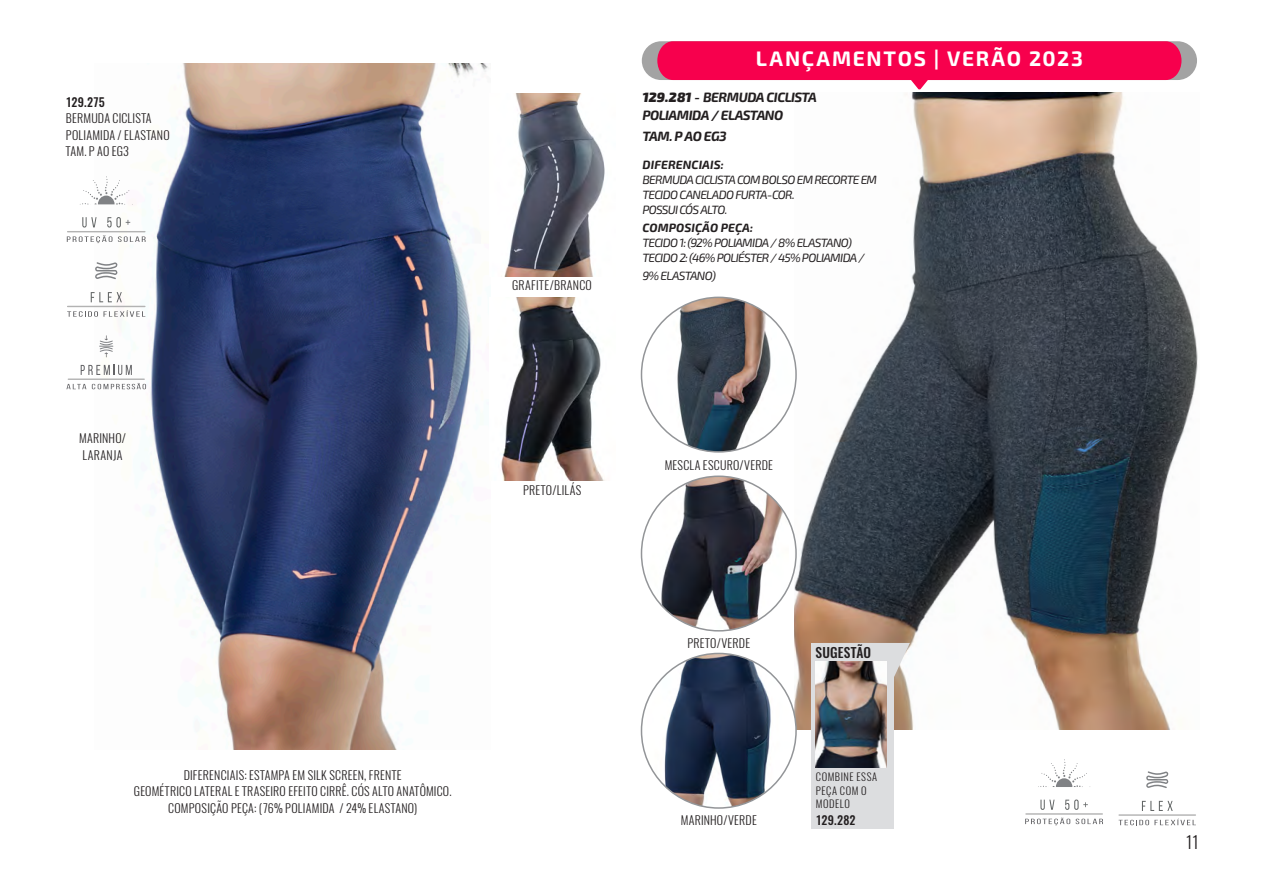
<style>
.page{position:relative;width:1263px;height:893px;background:#fff}
.page>*{position:absolute;margin:0;border:0;box-sizing:border-box;transform-origin:0 0}
.t1{font:700 21px "Exo 2";letter-spacing:.08em;color:#fff}
.t2{font:300 16.95px "Oswald";color:#231f20}
.t3{font:italic 700 13.5px/18px "Exo 2";letter-spacing:-.04em;color:#231f20}
.t4{font:500 13.5px "Oswald";letter-spacing:.01em;color:#231f20}
.t5{font:300 12px/16.5px "Oswald";letter-spacing:.02em;color:#231f20}
.t6{font:italic 12px/15px "Exo 2";letter-spacing:-.06em;color:#231f20}
.t7{font:italic 700 12px "Exo 2";letter-spacing:.01em;color:#231f20}
.t8{font:500 12px "Oswald";letter-spacing:.02em;color:#231f20}
.t9{font:300 10.5px/13.5px "Oswald";letter-spacing:.05em;color:#231f20}
.s1{font-weight:900}
</style>
<div class="page">
<img style="left:95px;top:64px;width:394px;height:685px">
<img style="left:500px;top:297px;width:104px;height:183px">
<img style="left:504px;top:94px;width:101px;height:183px">
<hr style="left:68px;top:231px;width:77px;height:1px;background:#b3b3b3">
<svg style="left:82px;top:217px;width:15px;height:11px"></svg>
<svg style="left:107px;top:217px;width:5px;height:11px"></svg>
<svg style="left:116px;top:217px;width:5px;height:11px"></svg>
<svg style="left:126px;top:220px;width:4px;height:5px"></svg>
<svg style="left:82px;top:176px;width:51px;height:28px"></svg>
<svg style="left:67px;top:235px;width:45px;height:8px"></svg>
<svg style="left:118px;top:236px;width:28px;height:6px"></svg>
<hr style="left:68px;top:306px;width:77px;height:1px;background:#b3b3b3">
<svg style="left:91px;top:292px;width:31px;height:10px"></svg>
<svg style="left:95px;top:262px;width:23px;height:17px"></svg>
<svg style="left:67px;top:310px;width:78px;height:7px"></svg>
<hr style="left:68px;top:378px;width:76px;height:2px;background:#b3b3b3">
<svg style="left:81px;top:365px;width:51px;height:10px"></svg>
<svg style="left:92px;top:383px;width:54px;height:6px"></svg>
<svg style="left:66px;top:384px;width:20px;height:5px"></svg>
<svg style="left:99px;top:335px;width:14px;height:22px"></svg>
<img style="left:794px;top:92px;width:404px;height:637px">
<hr style="left:1026px;top:813px;width:76px;height:2px;background:#b3b3b3">
<svg style="left:1040px;top:800px;width:14px;height:10px"></svg>
<svg style="left:1065px;top:800px;width:4px;height:10px"></svg>
<svg style="left:1074px;top:799px;width:4px;height:11px"></svg>
<svg style="left:1083px;top:802px;width:5px;height:5px"></svg>
<svg style="left:1038px;top:759px;width:52px;height:28px"></svg>
<svg style="left:1025px;top:818px;width:78px;height:7px"></svg>
<hr style="left:1119px;top:814px;width:76px;height:2px;background:#b3b3b3">
<svg style="left:1142px;top:801px;width:31px;height:10px"></svg>
<svg style="left:1146px;top:771px;width:22px;height:17px"></svg>
<svg style="left:1118px;top:819px;width:78px;height:6px"></svg>
<img style="left:647px;top:478px;width:142px;height:151px">
<img style="left:641px;top:297px;width:155px;height:155px;border-radius:77px">
<img style="left:647px;top:653px;width:149px;height:155px">
<svg style="left:893px;top:643px;width:17px;height:34px"></svg>
<div style="left:811px;top:643px;width:82px;height:185px;background:#dcdddf"></div>
<img style="left:816px;top:661px;width:71px;height:107px">
<div style="left:642px;top:41px;width:555px;height:39px;background:#a3a3a3;border-radius:19px"></div>
<svg style="left:657px;top:41px;width:524px;height:49px"></svg>
<p class="t8" style="left:66px;top:93px;width:40px">129.275</p>
<p class="t5" style="left:66px;top:109px;width:105px">BERMUDA CICLISTA<br>POLIAMIDA / ELASTANO<br>TAM. P AO EG3</p>
<p class="t5" style="left:79px;top:429px;width:48px">MARINHO/<br>LARANJA</p>
<p class="t5" style="left:134px;top:765px;width:319px;text-align:center">DIFERENCIAIS: ESTAMPA EM SILK SCREEN, FRENTE<br>GEOMÉTRICO LATERAL E TRASEIRO EFEITO CIRRÊ. CÓS ALTO ANATÔMICO.<br>COMPOSIÇÃO PEÇA: (76% POLIAMIDA / 24% ELASTANO)</p>
<p class="t5" style="left:512px;top:276px;width:81px">GRAFITE/BRANCO</p>
<h1 class="t1" style="left:756px;top:47px;width:329px">LANÇAMENTOS | VERÃO 2023</h1>
<p class="t3" style="left:642px;top:89px;width:176px"><span class="s1">129.281</span> - BERMUDA CICLISTA<br>POLIAMIDA / ELASTANO</p>
<p class="t3" style="left:642px;top:128px;width:86px">TAM. P AO EG3</p>
<p class="t7" style="left:642px;top:157px;width:83px">DIFERENCIAIS:</p>
<p class="t6" style="left:642px;top:172px;width:236px">BERMUDA CICLISTA COM BOLSO EM RECORTE EM<br>TECIDO CANELADO FURTA-COR.<br>POSSUI CÓS ALTO.</p>
<p class="t7" style="left:642px;top:220px;width:112px">COMPOSIÇÃO PEÇA:</p>
<p class="t6" style="left:642px;top:235px;width:224px">TECIDO 1: (92% POLIAMIDA / 8% ELASTANO)<br>TECIDO 2: (46% POLIÉSTER / 45% POLIAMIDA /</p>
<p class="t6" style="left:642px;top:268px;width:75px">9% ELASTANO)</p>
<p class="t5" style="left:523px;top:481px;width:60px">PRETO/LILÁS</p>
<p class="t5" style="left:665px;top:455px;width:110px">MESCLA ESCURO/VERDE</p>
<p class="t5" style="left:687px;top:634px;width:64px">PRETO/VERDE</p>
<p class="t5" style="left:681px;top:811px;width:78px">MARINHO/VERDE</p>
<p class="t4" style="left:815px;top:643px;width:57px">SUGESTÃO</p>
<p class="t9" style="left:816px;top:769px;width:63px">COMBINE ESSA<br>PEÇA COM O<br>MODELO</p>
<p class="t8" style="left:816px;top:811px;width:41px">129.282</p>
<h2 class="t2" style="left:1185px;top:827px;width:15px">11</h2>
</div>
